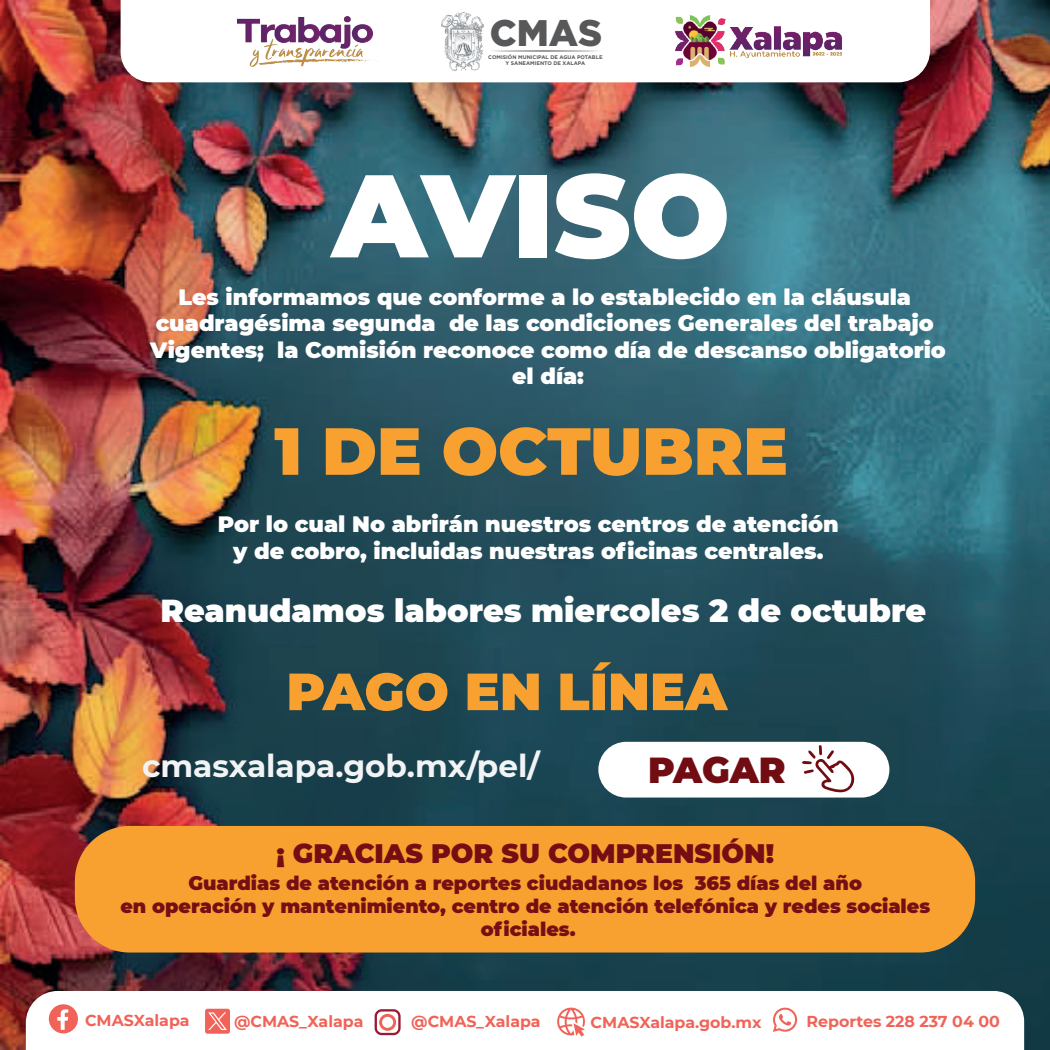
<style>
.page{position:relative;width:1050px;height:1050px;background:#fff}
.page>*{position:absolute;margin:0;border:0;box-sizing:border-box;transform-origin:0 0}
.t1{font:900 117.34px "Montserrat";letter-spacing:-.005em;color:#fff}
.t2{font:900 66.5px "Montserrat";color:#f8a130}
.t3{font:900 52.24px "Montserrat";color:#f8a130}
.t4{font:900 37.01px "Gotham";color:#57585a}
.t5{font:900 36.14px "Montserrat";letter-spacing:-.005em;color:#710c12}
.t6{font:900 31.76px "Montserrat";color:#fff}
.t7{font:700 31.15px "Montserrat";color:#f2f3f4}
.t8{font:900 26.69px "Montserrat";color:#740e13}
.t9{font:900 22.22px/26.7px "Montserrat";color:#fff;text-align:center}
.t10{font:900 22.05px/26.5px "Montserrat";color:#fff;text-align:center}
.t11{font:900 19.16px/23px "Montserrat";color:#750f14;text-align:center}
.t12{font:700 15.84px "Montserrat";color:#f16358}
.t13{font:700 5.25px/6.3px "Gotham";color:#57585a;text-align:center}
</style>
<div class="page">
<img style="left:0;top:0;width:1050px;height:1050px">
<svg style="left:26px;top:991px;width:998px;height:59px"></svg>
<svg style="left:49px;top:1004px;width:29px;height:29px"></svg>
<svg style="left:205px;top:1009px;width:25px;height:25px"></svg>
<svg style="left:556px;top:1007px;width:30px;height:30px"></svg>
<svg style="left:773px;top:1007px;width:24px;height:27px"></svg>
<svg style="left:375px;top:1009px;width:26px;height:26px"></svg>
<div style="left:598px;top:742px;width:291px;height:56px;background:#fff;border-radius:28px"></div>
<svg style="left:802px;top:745px;width:53px;height:47px"></svg>
<div style="left:75px;top:826px;width:900px;height:127px;background:#f8a130;border-radius:55px"></div>
<svg style="left:121px;top:0;width:809px;height:82px"></svg>
<hr style="left:490px;top:50px;width:111px;height:2px;background:#57585a;border-radius:50%">
<img style="left:442px;top:12px;width:42px;height:58px">
<img style="left:237px;top:16px;width:145px;height:51px">
<img style="left:676px;top:15px;width:165px;height:52px">
<h3 class="t4" style="left:490px;top:7px;width:114px">CMAS</h3>
<p class="t13" style="left:488px;top:54px;width:116px">COMISIÓN MUNICIPAL DE AGUA POTABLE<br>Y SANEAMIENTO DE XALAPA</p>
<h1 class="t1" style="left:332px;top:128px;width:400px">AVISO</h1>
<p class="t10" style="left:150px;top:282px;width:797px">Les informamos que conforme a lo establecido en la cláusula cuadragésima segunda de las condiciones Generales del trabajo Vigentes; la Comisión reconoce como día de descanso obligatorio el día:</p>
<h2 class="t2" style="left:274px;top:401px;width:515px">1 DE OCTUBRE</h2>
<p class="t9" style="left:218px;top:510px;width:623px">Por lo cual No abrirán nuestros centros de atención y de cobro, incluidas nuestras oficinas centrales.</p>
<h3 class="t6" style="left:161px;top:586px;width:767px">Reanudamos labores miercoles 2 de octubre</h3>
<h3 class="t3" style="left:286px;top:652px;width:442px">PAGO EN LÍNEA</h3>
<h3 class="t7" style="left:142px;top:744px;width:399px">cmasxalapa.gob.mx/pel/</h3>
<h3 class="t5" style="left:648px;top:743px;width:139px">PAGAR</h3>
<p class="t8" style="left:277px;top:834px;width:499px">¡ GRACIAS POR SU COMPRENSIÓN!</p>
<p class="t11" style="left:120px;top:871px;width:811px">Guardias de atención a reportes ciudadanos los 365 días del año<br>en operación y mantenimiento, centro de atención telefónica y redes sociales oficiales.</p>
<p class="t12" style="left:85px;top:1009px;width:106px">CMASXalapa</p>
<p class="t12" style="left:234px;top:1010px;width:131px">@CMAS_Xalapa</p>
<p class="t12" style="left:411px;top:1010px;width:131px">@CMAS_Xalapa</p>
<p class="t12" style="left:591px;top:1011px;width:172px">CMASXalapa.gob.mx</p>
<p class="t12" style="left:807px;top:1010px;width:195px">Reportes 228 237 04 00</p>
</div>
